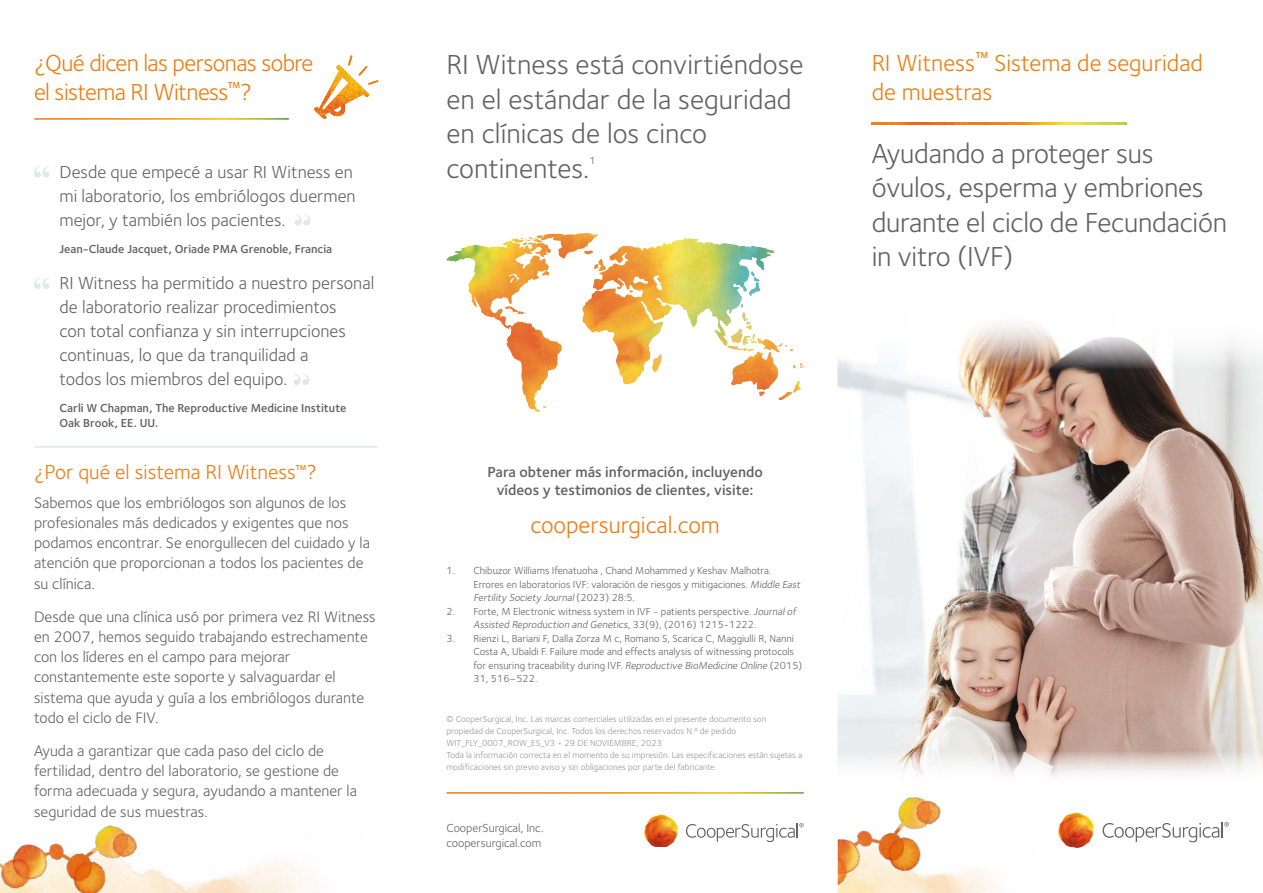
<style>
.page{position:relative;width:1263px;height:893px;background:#fff}
.page>*{position:absolute;margin:0;border:0;box-sizing:border-box;transform-origin:0 0}
.t1{font:28.5px/34.5px "Foundry Sterling";letter-spacing:-.01em;color:#646363}
.t2{font:24px/28.8px "Foundry Sterling";letter-spacing:-.01em;color:#ef7b10}
.t3{font:21px "Foundry Sterling";color:#ef7b10}
.t4{font:18px/24px "Foundry Sterling";color:#646363}
.t5{font:15.75px/20.2px "Foundry Sterling";color:#646363}
.t6{font:600 15px/18px "Foundry Sterling";color:#646363;text-align:center}
.t7{font:600 12px/14.4px "Foundry Sterling";color:#646363}
.t8{font:12px/15px "Foundry Sterling";color:#646363}
.t9{font:10.5px/13.5px "Foundry Sterling";color:#646363}
.t10{font:9px/12px "Foundry Sterling";color:#989797}
.t11{font:600 9px "Foundry Sterling";color:#ef7b10}
.t12{font:600 7.5px "Foundry Sterling";color:#ef7b10}
.s1{font-style:italic}
</style>
<div class="page">
<img style="left:838px;top:369px;width:425px;height:408px">
<svg style="left:838px;top:324px;width:425px;height:45px"></svg>
<img style="left:155px;top:860px;width:164px;height:33px">
<img style="left:0;top:825px;width:155px;height:68px">
<img style="left:838px;top:797px;width:131px;height:96px">
<img style="left:872px;top:122px;width:255px;height:3px">
<svg style="left:314px;top:55px;width:65px;height:64px"></svg>
<hr style="left:35px;top:446px;width:343px;height:2px;background:#dee8ef">
<svg style="left:34px;top:166px;width:15px;height:12px"></svg>
<svg style="left:295px;top:214px;width:15px;height:12px"></svg>
<svg style="left:294px;top:373px;width:15px;height:12px"></svg>
<svg style="left:34px;top:277px;width:15px;height:12px"></svg>
<svg style="left:1102px;top:822px;width:127px;height:20px"></svg>
<img style="left:1058px;top:812px;width:35px;height:35px">
<svg style="left:686px;top:823px;width:118px;height:19px"></svg>
<img style="left:644px;top:814px;width:33px;height:33px">
<img style="left:750px;top:368px;width:49px;height:23px">
<img style="left:506px;top:322px;width:16px;height:49px">
<img style="left:731px;top:374px;width:19px;height:11px">
<img style="left:732px;top:353px;width:45px;height:21px">
<img style="left:540px;top:330px;width:20px;height:48px">
<svg style="left:559px;top:344px;width:3px;height:8px"></svg>
<img style="left:488px;top:247px;width:18px;height:81px">
<img style="left:463px;top:245px;width:14px;height:56px">
<img style="left:495px;top:241px;width:23px;height:63px">
<img style="left:515px;top:257px;width:19px;height:35px">
<img style="left:528px;top:243px;width:19px;height:14px">
<img style="left:546px;top:245px;width:5px;height:23px">
<img style="left:446px;top:248px;width:17px;height:13px">
<img style="left:594px;top:261px;width:32px;height:27px">
<img style="left:750px;top:338px;width:18px;height:22px">
<img style="left:785px;top:345px;width:19px;height:23px">
<img style="left:714px;top:243px;width:13px;height:103px">
<img style="left:767px;top:339px;width:16px;height:14px">
<img style="left:687px;top:238px;width:28px;height:93px">
<img style="left:582px;top:283px;width:18px;height:49px">
<img style="left:671px;top:239px;width:26px;height:88px">
<img style="left:655px;top:243px;width:25px;height:62px">
<img style="left:738px;top:245px;width:19px;height:47px">
<img style="left:755px;top:249px;width:16px;height:21px">
<img style="left:609px;top:246px;width:48px;height:17px">
<img style="left:731px;top:329px;width:24px;height:14px">
<img style="left:739px;top:314px;width:13px;height:15px">
<img style="left:716px;top:304px;width:29px;height:12px">
<img style="left:511px;top:306px;width:15px;height:8px">
<img style="left:749px;top:271px;width:11px;height:25px">
<svg style="left:505px;top:306px;width:6px;height:3px"></svg>
<img style="left:617px;top:287px;width:16px;height:5px">
<svg style="left:542px;top:270px;width:7px;height:6px"></svg>
<img style="left:584px;top:233px;width:18px;height:38px">
<img style="left:552px;top:233px;width:31px;height:15px">
<svg style="left:454px;top:258px;width:13px;height:3px"></svg>
<img style="left:529px;top:234px;width:23px;height:6px">
<h2 class="t2" style="left:34px;top:49px;width:281px">¿Qué dicen las personas sobre el sistema RI Witness</h2>
<p class="t11" style="left:228px;top:80px;width:14px">TM</p>
<h2 class="t2" style="left:240px;top:78px;width:13px">?</h2>
<p class="t4" style="left:60px;top:160px;width:298px">Desde que empecé a usar RI Witness en mi laboratorio, los embriólogos duermen mejor, y también los pacientes.</p>
<p class="t7" style="left:60px;top:242px;width:274px">Jean-Claude Jacquet, Oriade PMA Grenoble, Francia</p>
<p class="t4" style="left:60px;top:271px;width:316px">RI Witness ha permitido a nuestro personal de laboratorio realizar procedimientos<br>con total confianza y sin interrupciones continuas, lo que da tranquilidad a<br>todos los miembros del equipo.</p>
<p class="t7" style="left:60px;top:401px;width:288px">Carli W Chapman, The Reproductive Medicine Institute<br>Oak Brook, EE. UU.</p>
<h3 class="t3" style="left:34px;top:460px;width:263px">¿Por qué el sistema RI Witness</h3>
<p class="t12" style="left:296px;top:463px;width:12px">TM</p>
<h3 class="t3" style="left:306px;top:460px;width:12px">?</h3>
<p class="t5" style="left:34px;top:492px;width:337px">Sabemos que los embriólogos son algunos de los profesionales más dedicados y exigentes que nos podamos encontrar. Se enorgullecen del cuidado y la atención que proporcionan a todos los pacientes de su clínica.</p>
<p class="t5" style="left:34px;top:606px;width:343px">Desde que una clínica usó por primera vez RI Witness en 2007, hemos seguido trabajando estrechamente con los líderes en el campo para mejorar constantemente este soporte y salvaguardar el sistema que ayuda y guía a los embriólogos durante todo el ciclo de FIV.</p>
<p class="t5" style="left:34px;top:741px;width:324px">Ayuda a garantizar que cada paso del ciclo de fertilidad, dentro del laboratorio, se gestione de forma adecuada y segura, ayudando a mantener la seguridad de sus muestras.</p>
<h1 class="t1" style="left:446px;top:48px;width:359px">RI Witness está convirtiéndose en el estándar de la seguridad en clínicas de los cinco continentes.</h1>
<p class="t9" style="left:589px;top:154px;width:8px">1</p>
<p class="t11" style="left:976px;top:49px;width:14px">TM</p>
<h2 class="t2" style="left:994px;top:49px;width:210px">Sistema de seguridad</h2>
<h2 class="t2" style="left:872px;top:78px;width:122px">de muestras</h2>
<h2 class="t2" style="left:872px;top:49px;width:105px">RI Witness</h2>
<h1 class="t1" style="left:872px;top:136px;width:357px">Ayudando a proteger sus óvulos, esperma y embriones durante el ciclo de Fecundación in vitro (IVF)</h1>
<p class="t6" style="left:487px;top:463px;width:277px">Para obtener más información, incluyendo vídeos y testimonios de clientes, visite:</p>
<h2 class="t2" style="left:530px;top:511px;width:191px">coopersurgical.com</h2>
<p class="t9" style="left:473px;top:564px;width:330px;text-indent:-27px">1. Chibuzor Williams Ifenatuoha , Chand Mohammed y Keshav Malhotra.<br>Errores en laboratorios IVF: valoración de riesgos y mitigaciones. <span class="s1">Middle East<br>Fertility Society Journal</span>( 2 0 2 3 ) 2 8 : 5 .</p>
<p class="t9" style="left:473px;top:604px;width:326px;text-indent:-27px">2. Forte, M Electronic witness system in IVF - patients perspective. <span class="s1">Journalof<br>Assisted Reproduction and Genetics</span>, 3 3 ( 9 ) , ( 2 0 1 6 ) 1 2 1 5 - 1 2 2 2 .</p>
<p class="t9" style="left:473px;top:631px;width:330px;text-indent:-27px">3. Rienzi L, Bariani F, Dalla Zorza M c, Romano S, Scarica C, Maggiulli R, Nanni Costa A, Ubaldi F. Failure mode and effects analysis of witnessing protocols for ensuring traceability during IVF. <span class="s1">Reproductive BioMedicine Online</span> (2015)<br>31, 516–522.</p>
<p class="t10" style="left:446px;top:713px;width:321px">© CooperSurgical, Inc. Las marcas comerciales utilizadas en el presente documento son propiedad de CooperSurgical, Inc. Todos los derechos reservados N.º de pedido</p>
<p class="t10" style="left:446px;top:749px;width:357px">Toda la información correcta en el momento de su impresión. Las especificaciones están sujetas a modificaciones sin previo aviso y sin obligaciones por parte del fabricante.</p>
<p class="t10" style="left:446px;top:737px;width:217px">WIT_FLY_0007_ROW_ES_V3 • 29 DE NOVIEMBRE, 2023</p>
<p class="t8" style="left:446px;top:820px;width:99px">CooperSurgical, Inc. coopersurgical.com</p>
</div>
